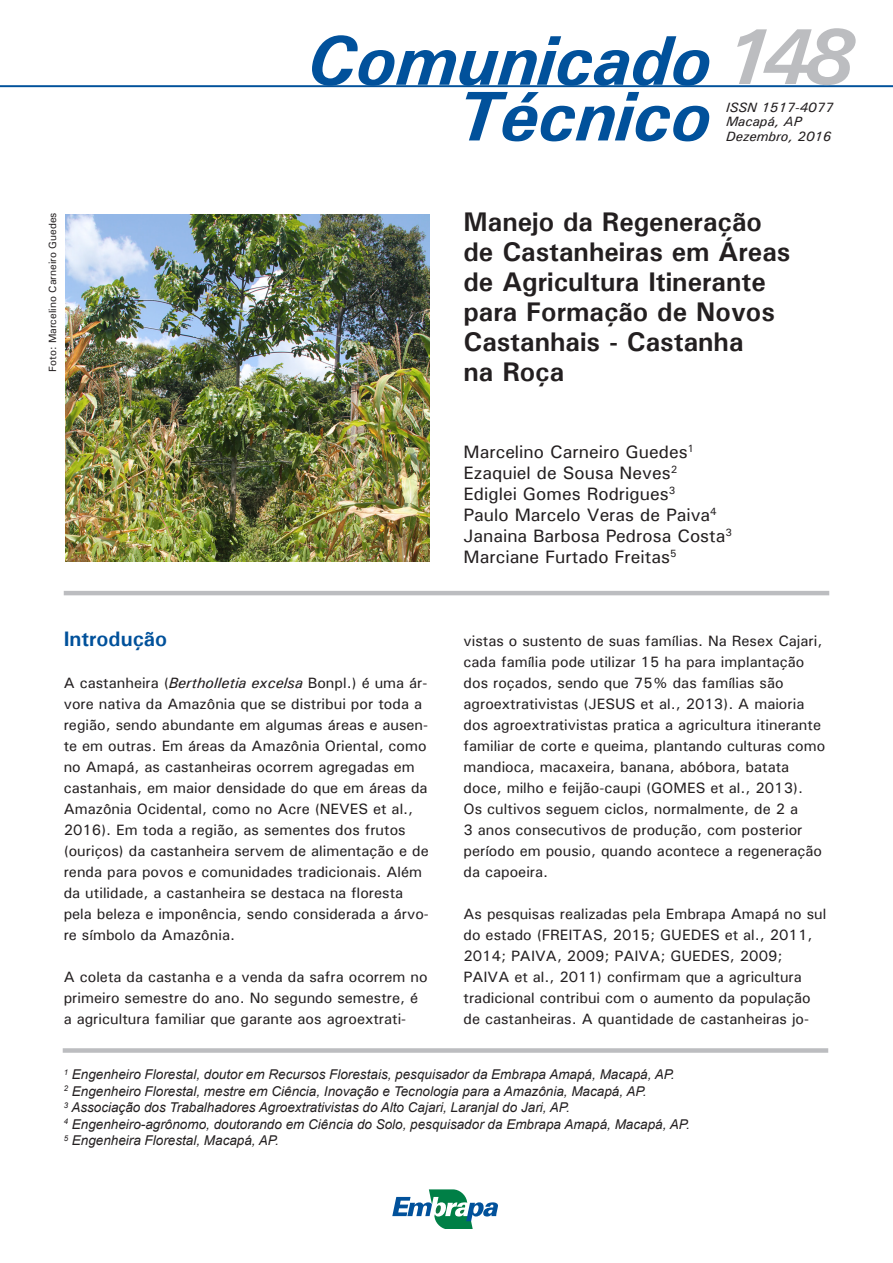
<style>
.page{position:relative;width:893px;height:1263px;background:#fff}
.page>*{position:absolute;margin:0;border:0;box-sizing:border-box;transform-origin:0 0}
.t1{font:italic 700 79.5px "Univers";color:#bcbdc0}
.t2{font:italic 700 70.5px "Univers";color:#01519b}
.t3{font:700 27px/30px "Univers";color:#231f20}
.t4{font:700 21px "Univers";color:#01519b}
.t5{font:500 18px/21px "Univers";color:#231f20}
.t6{font:500 15px/21px "Univers";color:#231f20}
.t7{font:italic 13.5px/16.5px "Arial";color:#231f20}
.t8{font:italic 500 13.5px/14.2px "Univers";color:#231f20}
.t9{font:500 10.5px "Univers";color:#231f20}
.s1{font-style:italic}
</style>
<div class="page">
<hr style="left:0;top:85px;width:893px;height:2px;background:#01519b">
<svg style="left:392px;top:1189px;width:106px;height:40px"></svg>
<hr style="left:64px;top:591px;width:765px;height:4px;background:#bcbdc0">
<img style="left:65px;top:214px;width:364px;height:347px">
<div style="left:63px;top:1048px;width:765px;height:5px;background:#bcbdc0"></div>
<p class="t9" style="left:46px;top:372px;width:161px;rotate:-90deg">Foto: Marcelino Carneiro Guedes</p>
<h2 class="t2" style="left:307px;top:16px;width:406px">Comunicado</h2>
<h2 class="t2" style="left:456px;top:72px;width:256px">Técnico</h2>
<h1 class="t1" style="left:722px;top:6px;width:134px">148</h1>
<p class="t8" style="left:726px;top:100px;width:109px">ISSN 1517-4077<br>Macapá, AP<br>Dezembro, 2016</p>
<h3 class="t3" style="left:463px;top:206px;width:328px">Manejo da Regeneração de Castanheiras em Áreas de Agricultura Itinerante para Formação de Novos<br>Castanhais - Castanha<br>na Roça</h3>
<p class="t5" style="left:463px;top:441px;width:270px">Marcelino Carneiro Guedes<sup>1<br></sup>Ezaquiel de Sousa Neves<sup>2<br></sup>Ediglei Gomes Rodrigues<sup>3<br></sup>Paulo Marcelo Veras de Paiva<sup>4<br></sup>Janaina Barbosa Pedrosa Costa<sup>3<br></sup>Marciane Furtado Freitas<sup>5</sup></p>
<h3 class="t4" style="left:64px;top:625px;width:105px">Introdução</h3>
<p class="t6" style="left:64px;top:672px;width:367px">A castanheira (<span class="s1">Bertholletia excelsa</span> Bonpl.) é uma ár&shy;vore nativa da Amazônia que se distribui por toda a região, sendo abundante em algumas áreas e ausen&shy;te em outras. Em áreas da Amazônia Oriental, como no Amapá, as castanheiras ocorrem agregadas em castanhais, em maior densidade do que em áreas da Amazônia Ocidental, como no Acre (NEVES et al., 2016). Em toda a região, as sementes dos frutos (ouriços) da castanheira servem de alimentação e de renda para povos e comunidades tradicionais. Além da utilidade, a castanheira se destaca na floresta pela beleza e imponência, sendo considerada a árvo&shy;re símbolo da Amazônia.</p>
<p class="t6" style="left:64px;top:966px;width:365px">A coleta da castanha e a venda da safra ocorrem no primeiro semestre do ano. No segundo semestre, é a agricultura familiar que garante aos agroextrati-</p>
<p class="t6" style="left:463px;top:630px;width:363px">vistas o sustento de suas famílias. Na Resex Cajari, cada família pode utilizar 15 ha para implantação dos roçados, sendo que 75% das famílias são agroextrativistas (JESUS et al., 2013). A maioria dos agroextrativistas pratica a agricultura itinerante familiar de corte e queima, plantando culturas como mandioca, macaxeira, banana, abóbora, batata doce, milho e feijão-caupi (GOMES et al., 2013).<br>Os cultivos seguem ciclos, normalmente, de 2 a<br>3 anos consecutivos de produção, com posterior período em pousio, quando acontece a regeneração da capoeira.</p>
<p class="t6" style="left:463px;top:903px;width:364px">As pesquisas realizadas pela Embrapa Amapá no sul do estado (FREITAS, 2015; GUEDES et al., 2011, 2014; PAIVA, 2009; PAIVA; GUEDES, 2009; PAIVA et al., 2011) confirmam que a agricultura tradicional contribui com o aumento da população de castanheiras. A quantidade de castanheiras jo-</p>
<p class="t7" style="left:64px;top:1066px;width:628px"><sup>1</sup> Engenheiro Florestal, doutor em Recursos Florestais, pesquisador da Embrapa Amapá, Macapá, AP.<br><sup>2</sup> Engenheiro Florestal, mestre em Ciência, Inovação e Tecnologia para a Amazônia, Macapá, AP.<br><sup>3</sup> Associação dos Trabalhadores Agroextrativistas do Alto Cajari, Laranjal do Jari, AP.<br><sup>4</sup> Engenheiro-agrônomo, doutorando em Ciência do Solo, pesquisador da Embrapa Amapá, Macapá, AP.<br><sup>5</sup> Engenheira Florestal, Macapá, AP.</p>
</div>
